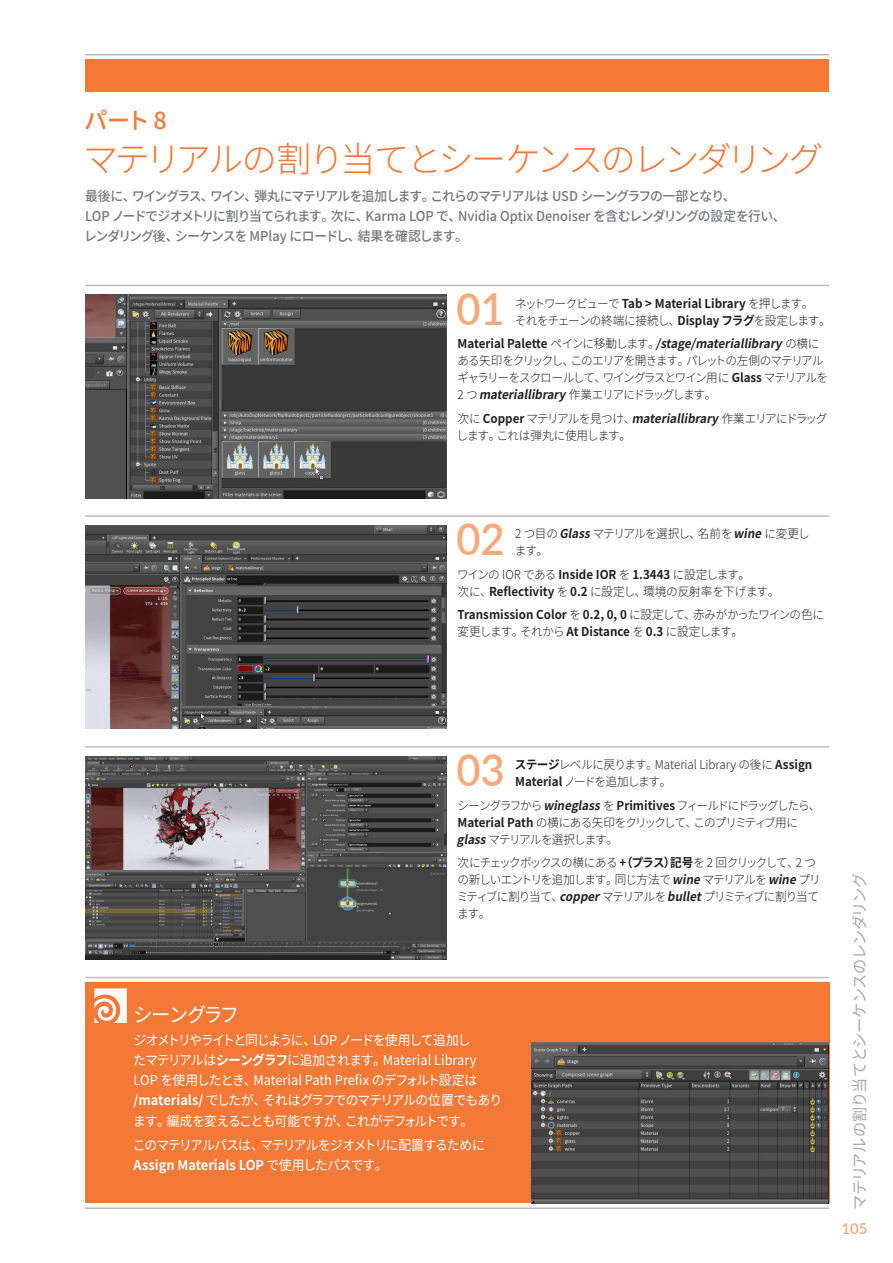
<style>
.page{position:relative;width:893px;height:1263px;background:#fff}
.page>*{position:absolute;margin:0;border:0;box-sizing:border-box;transform-origin:0 0}
.t1{font:600 43.95px "Lato";color:#f9aa7c;scale:.95 1}
.Section_Title{font:300 35.1px "Noto Sans JP";letter-spacing:-.08em;color:#f47836}
.Section_Number{font:500 23.4px "Noto Sans JP";color:#f47836}
.tip_title{font:20.25px "Noto Sans JP";letter-spacing:-.075em;color:#fff;scale:.95 1}
.t2{font:15.9px "Noto Sans JP";letter-spacing:-.03em;color:#a7a9ac;scale:.95 1}
.t3{font:600 15px "Lato";color:#f9aa7c}
.tip_body{font:13.5px/20.2px "Noto Sans JP";letter-spacing:-.065em;color:#fff;scale:.95 1}
.Intro_Text{font:500 13.5px/20.2px "Noto Sans JP";letter-spacing:-.065em;color:#757779;scale:.95 1}
.t4{font:300 12.15px/17px "Noto Sans JP";letter-spacing:-.08em;color:#231f20;scale:.95 1}
.t5{font:300 12.15px/17px "Noto Sans JP";letter-spacing:-.1em;color:#231f20;scale:.95 1}
.t6{font:700 12.15px/17px "Noto Sans JP";color:#231f20;scale:.95 1}
.t7{font:300 12.15px/17px "Noto Sans JP";letter-spacing:-.025em;color:#231f20;scale:.95 1}
.t8{font:300 12.15px/17px "Noto Sans JP";letter-spacing:-.02em;color:#231f20;scale:.95 1}
.t9{font:300 12.15px/17px "Noto Sans JP";letter-spacing:-.05em;color:#231f20;scale:.95 1}
.s1{font-weight:700}
.s2{font-weight:700;font-style:italic}
.s3{font-weight:300}
</style>
<div class="page">
<hr style="left:85px;top:1207px;width:744px;height:2px;background:#bcbec0">
<hr style="left:85px;top:977px;width:744px;height:1px;background:#bcbec0">
<hr style="left:85px;top:746px;width:744px;height:2px;background:#bcbec0">
<hr style="left:85px;top:515px;width:744px;height:2px;background:#bcbec0">
<hr style="left:85px;top:285px;width:744px;height:1px;background:#bcbec0">
<hr style="left:85px;top:54px;width:744px;height:2px;background:#bcbec0">
<div style="left:85px;top:982px;width:744px;height:221px;background:#f47836"></div>
<svg style="left:94px;top:988px;width:33px;height:35px"></svg>
<img style="left:532px;top:1042px;width:297px;height:161px">
<div style="left:86px;top:60px;width:743px;height:32px;background:#f47836"></div>
<img style="left:85px;top:525px;width:362px;height:204px">
<img style="left:85px;top:295px;width:362px;height:203px">
<img style="left:85px;top:756px;width:362px;height:204px">
<p class="Section_Number" style="left:84px;top:107px;width:84px">パート 8</p>
<p class="Section_Title" style="left:83px;top:140px;width:742px">マテリアルの割り当てとシーケンスのレンダリング</p>
<p class="Intro_Text" style="left:84px;top:186px;width:740px">最後に、ワイングラス、ワイン、弾丸にマテリアルを追加します。これらのマテリアルは USD シーングラフの一部となり、<br>LOP ノードでジオメトリに割り当てられます。次に、Karma LOP で、Nvidia Optix Denoiser を含むレンダリングの設定を行い、レンダリング後、シーケンスを MPlay にロードし、結果を確認します。</p>
<p class="t1" style="left:456px;top:277px;width:53px">01</p>
<p class="t4" style="left:515px;top:295px;width:334px">ネットワークビューで <span class="s1">Tab &gt; Material Library</span> を押します。<br>それをチェーンの終端に接続し、<span class="s1">Display フラグ</span>を設定します。</p>
<p class="t4" style="left:457px;top:335px;width:392px"><span class="s1">Material Palette</span> ペインに移動します。<span class="s2">/stage/materiallibrary</span>の横にある矢印をクリックし、このエリアを開きます。パレットの左側のマテリアルギャラリーをスクロールして、ワイングラスとワイン用に <span class="s1">Glass</span> マテリアルを2 つ <span class="s2">materiallibrary</span>作業エリアにドラッグします。</p>
<p class="t4" style="left:457px;top:410px;width:392px">次に <span class="s1">Copper</span> マテリアルを見つけ、<span class="s2">materiallibrary</span>作業エリアにドラッグします。これは弾丸に使用します。</p>
<p class="t1" style="left:456px;top:507px;width:53px">02</p>
<p class="t9" style="left:515px;top:526px;width:312px">2 つ目の <span class="s2">Glass</span>マテリアルを選択し、名前を <span class="s2">wine</span>に変更します。</p>
<p class="t7" style="left:457px;top:566px;width:341px">ワインの IOR である <span class="s1">Inside IOR</span> を <span class="s1">1.3443</span> に設定します。<br>次に、<span class="s1">Reflectivity</span> を <span class="s1">0.2</span> に設定し、環境の反射率を下げます。</p>
<p class="t6" style="left:458px;top:607px;width:387px">Transmission Color <span class="s3">を</span> 0.2, 0, 0 <span class="s3">に設定して、赤みがかったワインの色に変更します。それから</span> At Distance <span class="s3">を</span> 0.3 <span class="s3">に設定します。</span></p>
<p class="t1" style="left:456px;top:738px;width:53px">03</p>
<p class="t8" style="left:515px;top:756px;width:315px"><span class="s1">ステージ</span>レベルに戻ります。Material Library の後に <span class="s1">Assign<br>Material</span> ノードを追加します。</p>
<p class="t5" style="left:457px;top:797px;width:384px">シーングラフから <span class="s2">wineglass</span>を <span class="s1">Primitives</span> フィールドにドラッグしたら、<br><span class="s1">Material Path</span> の横にある矢印をクリックして、このプリミティブ用に<span class="s2">glass</span>マテリアルを選択します。</p>
<p class="t4" style="left:457px;top:854px;width:384px">次にチェックボックスの横にある <span class="s1">+（プラス）記号</span>を 2 回クリックして、2 つの新しいエントリを追加します。同じ方法で <span class="s2">wine</span>マテリアルを <span class="s2">wine</span>プリミティブに割り当て、<span class="s2">copper</span>マテリアルを <span class="s2">bullet</span>プリミティブに割り当てます。</p>
<p class="tip_title" style="left:133px;top:1003px;width:113px">シーングラフ</p>
<p class="tip_body" style="left:133px;top:1030px;width:390px">ジオメトリやライトと同じように、LOP ノードを使用して追加し<br>たマテリアルは<span class="s1">シーングラフ</span>に追加されます。Material Library LOP を使用したとき、Material Path Prefix のデフォルト設定は<span class="s1">/materials/</span> でしたが、それはグラフでのマテリアルの位置でもあります。編成を変えることも可能ですが、これがデフォルトです。</p>
<p class="tip_body" style="left:133px;top:1135px;width:372px">このマテリアルパスは、マテリアルをジオメトリに配置するために<br><span class="s1">Assign Materials LOP</span> で使用したパスです。</p>
<h3 class="t2" style="left:851px;top:1210px;width:356px;rotate:-90deg">マテリアルの割り当てとシーケンスのレンダリング</h3>
<p class="t3" style="left:841px;top:1218px;width:28px">105</p>
</div>
